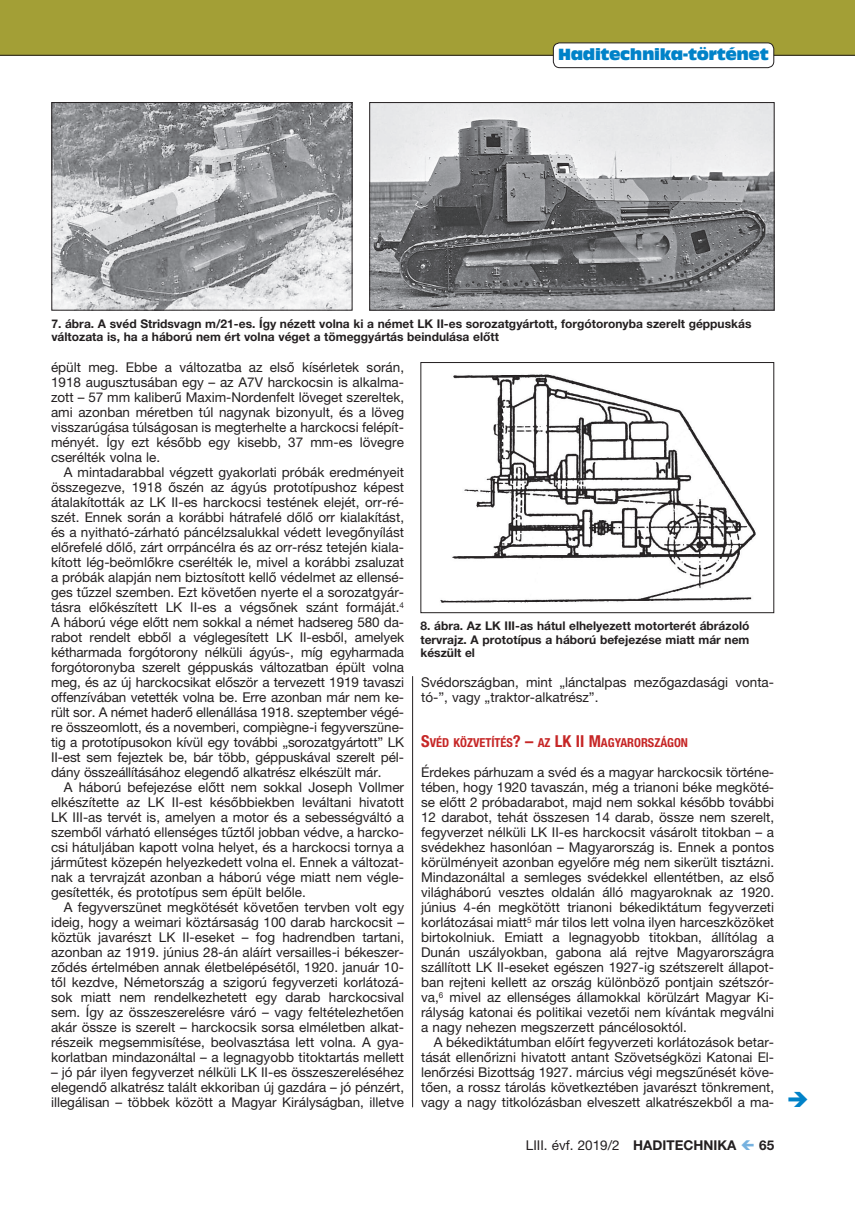
<style>
.page{position:relative;width:855px;height:1212px;background:#fff}
.page>*{position:absolute;margin:0;border:0;box-sizing:border-box;transform-origin:0 0}
.t1{font:15px "Antique Olive Compact";letter-spacing:-.02em;color:#0082c8}
.t2{font:13.5px/15px "Helvetica Neue LT Pro";color:#231f20;text-align:justify}
.t3{font:700 13.5px "Helvetica Neue LT Pro";color:#231f20}
.t4{font:700 condensed 12.3px "Helvetica Neue LT Pro";color:#c62626}
.t5{font:700 12px/13.5px "Helvetica Neue LT Pro";color:#231f20}
.s1{font-size:16.5px}
.s2{font-weight:700}
</style>
<div class="page">
<div style="left:0;top:0;width:855px;height:55px;background:#a39f36"></div>
<hr style="left:0;top:55px;width:855px;height:1px;background:#231f20">
<div style="left:553px;top:43px;width:220px;height:25px;background:#fff;border-radius:6px"></div>
<div style="left:553px;top:43px;width:221px;height:25px;border:1px solid #231f20;border-radius:6px"></div>
<img style="left:53px;top:104px;width:297px;height:205px">
<div style="left:51px;top:102px;width:301px;height:209px;border:1px solid #231f20"></div>
<img style="left:371px;top:104px;width:401px;height:205px">
<div style="left:369px;top:102px;width:405px;height:209px;border:1px solid #231f20"></div>
<img style="left:440px;top:374px;width:316px;height:229px">
<div style="left:420px;top:362px;width:354px;height:251px;border:1px solid #231f20"></div>
<hr style="left:412px;top:676px;width:1px;height:431px;background:#231f20">
<p class="t1" style="left:558px;top:44px;width:212px">Haditechnika-történet</p>
<p class="t5" style="left:51px;top:316px;width:701px">7. ábra. A svéd Stridsvagn m/21-es. Így nézett volna ki a német LK II-es sorozatgyártott, forgótoronyba szerelt géppuskás változata is, ha a háború nem ért volna véget a tömeggyártás beindulása előtt</p>
<p class="t2" style="left:51px;top:360px;width:354px">épült meg. Ebbe a változatba az első kísérletek során, 1918 augusztusában egy – az A7V harckocsin is alkalma&shy;zott – 57 mm kaliberű Maxim-Nordenfelt löveget szereltek, ami azonban méretben túl nagynak bizonyult, és a löveg visszarúgása túlságosan is megterhelte a harckocsi felépít&shy;ményét. Így ezt később egy kisebb, 37 mm-es lövegre cserélték volna le.</p>
<p class="t2" style="left:51px;top:465px;width:354px;text-indent:13px">A mintadarabbal végzett gyakorlati próbák eredményeit összegezve, 1918 őszén az ágyús prototípushoz képest átalakították az LK II-es harckocsi testének elejét, orr-ré&shy;szét. Ennek során a korábbi hátrafelé dőlő orr kialakítást, és a nyitható-zárható páncélzsalukkal védett levegőnyílást előrefelé dőlő, zárt orrpáncélra és az orr-rész tetején kiala&shy;kított lég-beömlőkre cserélték le, mivel a korábbi zsaluzat a próbák alapján nem biztosított kellő védelmet az ellensé&shy;ges tűzzel szemben. Ezt követően nyerte el a sorozatgyár&shy;tásra előkészített LK II-es a végsőnek szánt formáját.<sup>4<br></sup>A háború vége előtt nem sokkal a német hadsereg 580 da&shy;rabot rendelt ebből a véglegesített LK II-esből, amelyek kétharmada forgótorony nélküli ágyús-, míg egyharmada forgótoronyba szerelt géppuskás változatban épült volna meg, és az új harckocsikat először a tervezett 1919 tavaszi offenzívában vetették volna be. Erre azonban már nem ke&shy;rült sor. A német haderő ellenállása 1918. szeptember végé&shy;re összeomlott, és a novemberi, compiègne-i fegyverszüne&shy;tig a prototípusokon kívül egy további „sorozatgyártott” LK II-est sem fejeztek be, bár több, géppuskával szerelt pél&shy;dány összeállításához elegendő alkatrész elkészült már.</p>
<p class="t2" style="left:51px;top:780px;width:354px;text-indent:13px">A háború befejezése előtt nem sokkal Joseph Vollmer elkészítette az LK II-est későbbiekben leváltani hivatott LK III-as tervét is, amelyen a motor és a sebességváltó a szemből várható ellenséges tűztől jobban védve, a harcko&shy;csi hátuljában kapott volna helyet, és a harckocsi tornya a járműtest közepén helyezkedett volna el. Ennek a változat&shy;nak a tervrajzát azonban a háború vége miatt nem végle&shy;gesítették, és prototípus sem épült belőle.</p>
<p class="t2" style="left:51px;top:900px;width:354px;text-indent:13px">A fegyverszünet megkötését követően tervben volt egy ideig, hogy a weimari köztársaság 100 darab harckocsit – köztük javarészt LK II-eseket – fog hadrendben tartani, azonban az 1919. június 28-án aláírt versailles-i békeszer&shy;ződés értelmében annak életbelépésétől, 1920. január 10- től kezdve, Németország a szigorú fegyverzeti korlátozá&shy;sok miatt nem rendelkezhetett egy darab harckocsival sem. Így az összeszerelésre váró – vagy feltételezhetően akár össze is szerelt – harckocsik sorsa elméletben alkat&shy;részeik megsemmisítése, beolvasztása lett volna. A gya&shy;korlatban mindazonáltal – a legnagyobb titoktartás mellett</p>
<p class="t2" style="left:51px;top:1065px;width:354px">– jó pár ilyen fegyverzet nélküli LK II-es összeszereléséhez elegendő alkatrész talált ekkoriban új gazdára – jó pénzért, illegálisan – többek között a Magyar Királyságban, illetve</p>
<p class="t5" style="left:420px;top:619px;width:330px;text-align:justify">8. ábra. Az LK III-as hátul elhelyezett motorterét ábrázoló tervrajz. A prototípus a háború befejezése miatt már nem készült el</p>
<p class="t2" style="left:421px;top:675px;width:354px">Svédországban, mint „lánctalpas mezőgazdasági vonta&shy;tó-”, vagy „traktor-alkatrész”.</p>
<p class="t4" style="left:421px;top:735px;width:268px"><span class="s1">S</span>VÉD KÖZVETÍTÉS<span class="s1">? –</span> AZ <span class="s1">LK II M</span>AGYARORSZÁGON</p>
<p class="t2" style="left:421px;top:765px;width:354px">Érdekes párhuzam a svéd és a magyar harckocsik történe&shy;tében, hogy 1920 tavaszán, még a trianoni béke megköté&shy;se előtt 2 próbadarabot, majd nem sokkal később további 12 darabot, tehát összesen 14 darab, össze nem szerelt, fegyverzet nélküli LK II-es harckocsit vásárolt titokban – a svédekhez hasonlóan – Magyarország is. Ennek a pontos körülményeit azonban egyelőre még nem sikerült tisztázni.<br>Mindazonáltal a semleges svédekkel ellentétben, az első világháború vesztes oldalán álló magyaroknak az 1920. június 4-én megkötött trianoni békediktátum fegyverzeti korlátozásai miatt<sup>5</sup> már tilos lett volna ilyen harceszközöket birtokolniuk. Emiatt a legnagyobb titokban, állítólag a Dunán uszályokban, gabona alá rejtve Magyarországra szállított LK II-eseket egészen 1927-ig szétszerelt állapot&shy;ban rejteni kellett az ország különböző pontjain szétszór&shy;va,<sup>6</sup> mivel az ellenséges államokkal körülzárt Magyar Ki&shy;rályság katonai és politikai vezetői nem kívántak megválni a nagy nehezen megszerzett páncélosoktól.</p>
<p class="t2" style="left:421px;top:1035px;width:354px;text-indent:13px">A békediktátumban előírt fegyverzeti korlátozások betar&shy;tását ellenőrizni hivatott antant Szövetségközi Katonai El&shy;lenőrzési Bizottság 1927. március végi megszűnését köve&shy;tően, a rossz tárolás következtében javarészt tönkrement, vagy a nagy titkolózásban elveszett alkatrészekből a ma-</p>
<p class="t2" style="left:526px;top:1137px;width:212px">LIII. évf. 2019/2 <span class="s2">HADITECHNIKA</span></p>
<p class="t3" style="left:759px;top:1137px;width:17px">65</p>
</div>
